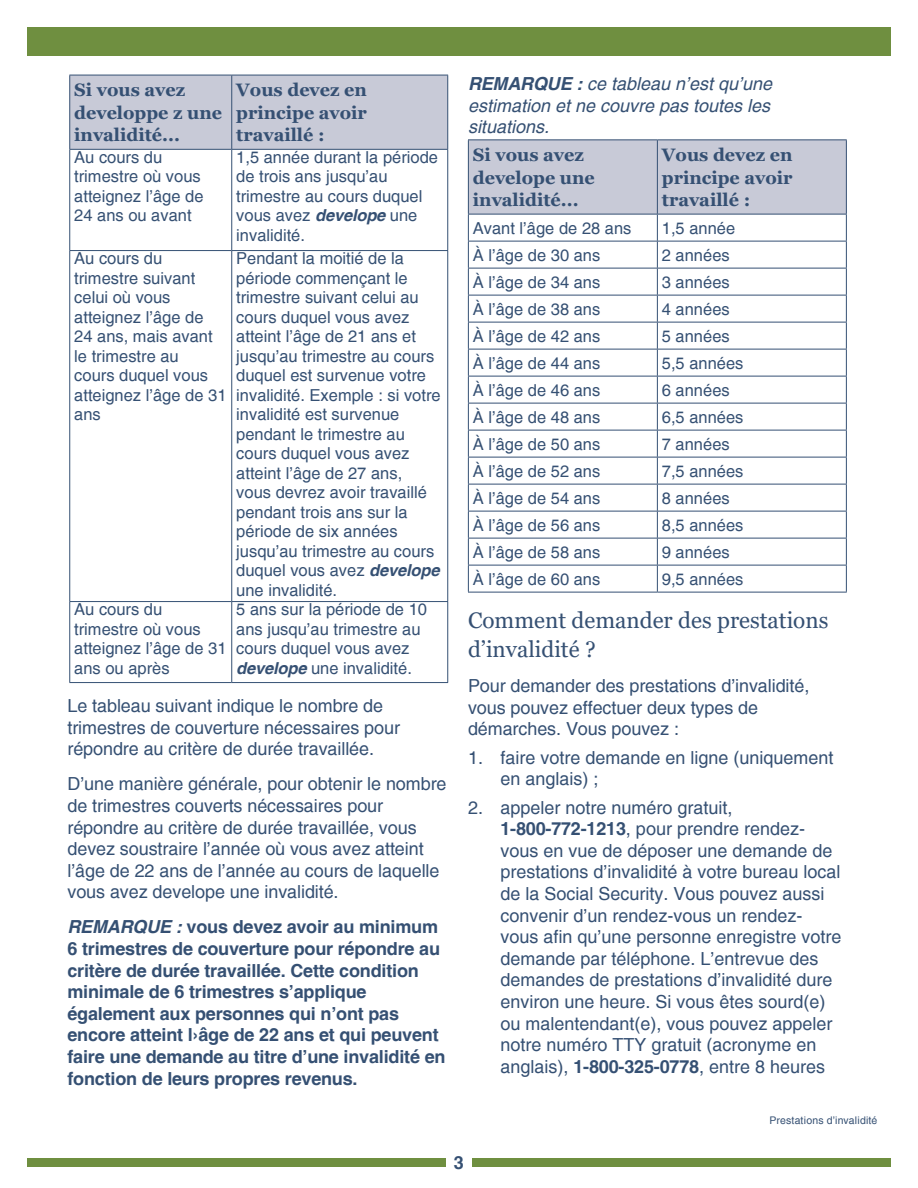
<style>
.page{position:relative;width:918px;height:1188px;background:#fff}
.page>*{position:absolute;margin:0;border:0;box-sizing:border-box;transform-origin:0 0}
.t1{font:22.5px/28.5px "Georgia";color:#355073}
.t2{font:18px/21.6px "Helvetica";color:#355073}
.t3{font:700 18px/21.6px "Helvetica";letter-spacing:-.01em;color:#355073}
.t4{font:700 18px/22.5px "Georgia";color:#355073}
.t5{font:italic 18px/21.6px "Helvetica";color:#355073}
.t6{font:16.5px/19.5px "Helvetica";color:#355073}
.t7{font:10.5px "Helvetica";letter-spacing:.02em;color:#355073}
.s1{font-weight:700;font-style:italic}
.s2{font-style:italic}
.s3{font-weight:700}
</style>
<div class="page">
<div style="left:27px;top:1159px;width:419px;height:8px;background:#6f8f40"></div>
<div style="left:472px;top:1159px;width:419px;height:8px;background:#6f8f40"></div>
<div style="left:27px;top:27px;width:864px;height:28px;background:#6f8f40"></div>
<div style="left:70px;top:76px;width:377px;height:73px;background:#c8cad7"></div>
<hr style="left:69px;top:75px;width:163px;height:1px;background:#355073">
<hr style="left:69px;top:75px;width:1px;height:74px;background:#355073">
<hr style="left:232px;top:75px;width:216px;height:1px;background:#355073">
<hr style="left:231px;top:75px;width:1px;height:74px;background:#355073">
<hr style="left:447px;top:75px;width:1px;height:74px;background:#355073">
<hr style="left:69px;top:149px;width:163px;height:1px;background:#355073">
<hr style="left:69px;top:150px;width:1px;height:100px;background:#355073">
<hr style="left:232px;top:149px;width:216px;height:1px;background:#355073">
<hr style="left:231px;top:150px;width:1px;height:100px;background:#355073">
<hr style="left:447px;top:150px;width:1px;height:100px;background:#355073">
<hr style="left:69px;top:250px;width:163px;height:1px;background:#355073">
<hr style="left:69px;top:251px;width:1px;height:350px;background:#355073">
<hr style="left:232px;top:250px;width:216px;height:1px;background:#355073">
<hr style="left:231px;top:251px;width:1px;height:350px;background:#355073">
<hr style="left:447px;top:251px;width:1px;height:350px;background:#355073">
<hr style="left:69px;top:601px;width:163px;height:1px;background:#355073">
<hr style="left:69px;top:602px;width:1px;height:80px;background:#355073">
<hr style="left:232px;top:601px;width:216px;height:1px;background:#355073">
<hr style="left:231px;top:602px;width:1px;height:80px;background:#355073">
<hr style="left:447px;top:602px;width:1px;height:80px;background:#355073">
<hr style="left:69px;top:682px;width:163px;height:1px;background:#355073">
<hr style="left:232px;top:682px;width:216px;height:1px;background:#355073">
<hr style="left:468px;top:139px;width:189px;height:1px;background:#355073">
<hr style="left:657px;top:139px;width:190px;height:1px;background:#355073">
<svg style="left:468px;top:140px;width:379px;height:452px"></svg>
<hr style="left:468px;top:592px;width:189px;height:1px;background:#355073">
<hr style="left:657px;top:592px;width:190px;height:1px;background:#355073">
<p class="t4" style="left:74px;top:79px;width:149px">Si vous avez developpe z une invalidité...</p>
<p class="t4" style="left:236px;top:79px;width:132px;text-align:justify">Vous devez en principe avoir travaillé :</p>
<p class="t6" style="left:74px;top:148px;width:131px">Au cours du trimestre où vous atteignez l’âge de<br>24 ans ou avant</p>
<p class="t6" style="left:236px;top:148px;width:203px">1,5 année durant la période de trois ans jusqu’au trimestre au cours duquel vous avez <span class="s1">develope</span> une invalidité.</p>
<p class="t6" style="left:74px;top:249px;width:154px">Au cours du trimestre suivant celui où vous atteignez l’âge de<br>24 ans, mais avant le trimestre au<br>cours duquel vous atteignez l’âge de 31 ans</p>
<p class="t6" style="left:236px;top:249px;width:206px">Pendant la moitié de la période commençant le trimestre suivant celui au cours duquel vous avez atteint l’âge de 21 ans et jusqu’au trimestre au cours duquel est survenue votre invalidité. Exemple : si votre invalidité est survenue pendant le trimestre au cours duquel vous avez atteint l’âge de 27 ans, vous devrez avoir travaillé pendant trois ans sur la période de six années jusqu’au trimestre au cours duquel vous avez <span class="s1">develope </span>une invalidité.</p>
<p class="t6" style="left:74px;top:600px;width:154px">Au cours du trimestre où vous atteignez l’âge de 31 ans ou après</p>
<p class="t6" style="left:236px;top:600px;width:192px">5 ans sur la période de 10 ans jusqu’au trimestre au cours duquel vous avez <span class="s1">develope</span> une invalidité.</p>
<p class="t2" style="left:68px;top:696px;width:334px">Le tableau suivant indique le nombre de trimestres de couverture nécessaires pour répondre au critère de durée travaillée.</p>
<p class="t2" style="left:68px;top:774px;width:381px">D’une manière générale, pour obtenir le nombre de trimestres couverts nécessaires pour répondre au critère de durée travaillée, vous devez soustraire l’année où vous avez atteint l’âge de 22 ans de l’année au cours de laquelle vous avez develope une invalidité.</p>
<p class="t3" style="left:68px;top:917px;width:380px"><span class="s2">REMARQUE :</span> vous devez avoir au minimum 6 trimestres de couverture pour répondre au critère de durée travaillée. Cette condition minimale de 6 trimestres s’applique également aux personnes qui n’ont pas encore atteint l›âge de 22 ans et qui peuvent faire une demande au titre d’une invalidité en fonction de leurs propres revenus.</p>
<p class="t5" style="left:468px;top:74px;width:306px"><span class="s3">REMARQUE :</span> ce tableau n’est qu’une estimation et ne couvre pas toutes les situations.</p>
<p class="t4" style="left:473px;top:144px;width:123px">Si vous avez develope une invalidité...</p>
<p class="t4" style="left:662px;top:144px;width:132px;text-align:justify">Vous devez en principe avoir travaillé :</p>
<p class="t6" style="left:473px;top:219px;width:160px">Avant l’âge de 28 ans</p>
<p class="t6" style="left:662px;top:219px;width:75px">1,5 année</p>
<p class="t6" style="left:473px;top:246px;width:129px">À l’âge de 30 ans</p>
<p class="t6" style="left:662px;top:246px;width:69px">2 années</p>
<p class="t6" style="left:473px;top:273px;width:129px">À l’âge de 34 ans</p>
<p class="t6" style="left:662px;top:273px;width:69px">3 années</p>
<p class="t6" style="left:473px;top:300px;width:129px">À l’âge de 38 ans</p>
<p class="t6" style="left:662px;top:300px;width:69px">4 années</p>
<p class="t6" style="left:473px;top:327px;width:129px">À l’âge de 42 ans</p>
<p class="t6" style="left:662px;top:327px;width:69px">5 années</p>
<p class="t6" style="left:473px;top:354px;width:129px">À l’âge de 44 ans</p>
<p class="t6" style="left:662px;top:354px;width:83px">5,5 années</p>
<p class="t6" style="left:473px;top:381px;width:129px">À l’âge de 46 ans</p>
<p class="t6" style="left:662px;top:381px;width:69px">6 années</p>
<p class="t6" style="left:473px;top:408px;width:129px">À l’âge de 48 ans</p>
<p class="t6" style="left:662px;top:408px;width:83px">6,5 années</p>
<p class="t6" style="left:473px;top:435px;width:129px">À l’âge de 50 ans</p>
<p class="t6" style="left:662px;top:435px;width:69px">7 années</p>
<p class="t6" style="left:473px;top:462px;width:129px">À l’âge de 52 ans</p>
<p class="t6" style="left:662px;top:462px;width:83px">7,5 années</p>
<p class="t6" style="left:473px;top:489px;width:129px">À l’âge de 54 ans</p>
<p class="t6" style="left:662px;top:489px;width:69px">8 années</p>
<p class="t6" style="left:473px;top:516px;width:129px">À l’âge de 56 ans</p>
<p class="t6" style="left:662px;top:516px;width:83px">8,5 années</p>
<p class="t6" style="left:473px;top:543px;width:129px">À l’âge de 58 ans</p>
<p class="t6" style="left:662px;top:543px;width:69px">9 années</p>
<p class="t6" style="left:473px;top:570px;width:129px">À l’âge de 60 ans</p>
<p class="t6" style="left:662px;top:570px;width:83px">9,5 années</p>
<h1 class="t1" style="left:468px;top:607px;width:362px">Comment demander des prestations d’invalidité ?</h1>
<p class="t2" style="left:468px;top:676px;width:343px">Pour demander des prestations d’invalidité, vous pouvez effectuer deux types de démarches. Vous pouvez :</p>
<h1 class="t2" style="left:500px;top:747px;width:335px;text-indent:-32px">1. faire votre demande en ligne (uniquement en anglais) ;</h1>
<h1 class="t2" style="left:500px;top:797px;width:343px;text-indent:-32px">2. appeler notre numéro gratuit, <span class="s3">1-800-772-1213</span>, pour prendre rendez&shy;vous en vue de déposer une demande de prestations d’invalidité à votre bureau local de la Social Security. Vous pouvez aussi convenir d’un rendez-vous un rendez&shy;vous afin qu’une personne enregistre votre demande par téléphone. L’entrevue des demandes de prestations d’invalidité dure environ une heure. Si vous êtes sourd(e) ou malentendant(e), vous pouvez appeler notre numéro TTY gratuit (acronyme en anglais), <span class="s3">1-800-325-0778</span>, entre 8 heures</h1>
<p class="t7" style="left:769px;top:1115px;width:110px">Prestations d’invalidité</p>
<p class="t3" style="left:454px;top:1153px;width:12px">3</p>
</div>
